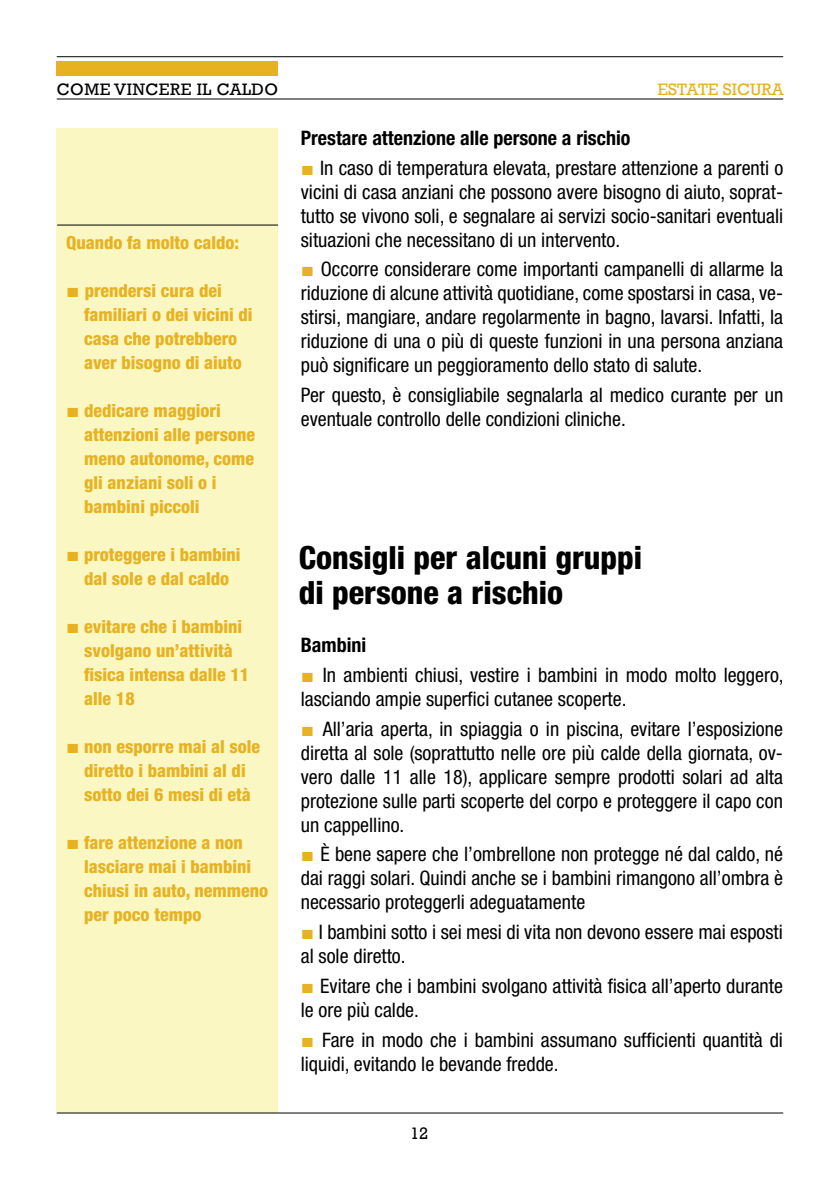
<style>
.page{position:relative;width:840px;height:1191px;background:#fff}
.page>*{position:absolute;margin:0;border:0;box-sizing:border-box;transform-origin:0 0}
.t1{font:800 condensed 32px/35px "Helvetica Neue";color:#000}
.t2{font:condensed 20px/24px "Helvetica Neue";color:#000}
.t3{font:700 condensed 20px "Helvetica Neue";color:#000}
.t4{font:800 condensed 18px/24px "Helvetica Neue";color:#e7b222}
.t5{font:17px "Rockwell";letter-spacing:.03em;color:#000}
.t6{font:17px "Rockwell";color:#e7b222}
.s1{font-family:"Times New Roman";font-weight:400;font-stretch:normal;font-size:20px}
.s2{font-family:"Times New Roman";font-stretch:normal;color:#e7b222}
</style>
<div class="page">
<div style="left:57px;top:129px;width:221px;height:984px;background:#fbf7c2"></div>
<hr style="left:57px;top:56px;width:725px;height:1px;background:#000">
<hr style="left:57px;top:99px;width:725px;height:1px;background:#000">
<div style="left:57px;top:62px;width:221px;height:14px;background:#e7b222"></div>
<hr style="left:57px;top:1112px;width:725px;height:1px;background:#000">
<hr style="left:57px;top:224px;width:221px;height:1px;background:#000">
<p class="t5" style="left:57px;top:79px;width:223px">COME VINCERE IL CALDO</p>
<p class="t6" style="left:657px;top:79px;width:128px">ESTATE SICURA</p>
<p class="t4" style="left:66px;top:230px;width:174px">Quando fa molto caldo:</p>
<p class="t4" style="left:84px;top:278px;width:170px;text-indent:-18px"><span class="s1">■</span> prendersi cura dei familiari o dei vicini di casa che potrebbero aver bisogno di aiuto</p>
<p class="t4" style="left:84px;top:398px;width:172px;text-indent:-18px"><span class="s1">■</span> dedicare maggiori attenzioni alle persone meno autonome, come gli anziani soli o i bambini piccoli</p>
<p class="t4" style="left:66px;top:542px;width:176px;text-align:center"><span class="s1">■</span> proteggere i bambini dal sole e dal caldo</p>
<p class="t4" style="left:84px;top:614px;width:166px;text-indent:-18px"><span class="s1">■</span> evitare che i bambini svolgano un’attività fisica intensa dalle 11 alle 18</p>
<p class="t4" style="left:66px;top:734px;width:195px;text-align:center"><span class="s1">■</span> non esporre mai al sole diretto i bambini al di sotto dei 6 mesi di età</p>
<p class="t4" style="left:84px;top:830px;width:185px;text-indent:-18px"><span class="s1">■</span> fare attenzione a non lasciare mai i bambini chiusi in auto, nemmeno per poco tempo</p>
<p class="t3" style="left:300px;top:126px;width:331px">Prestare attenzione alle persone a rischio</p>
<p class="t2" style="left:300px;top:155px;width:483px;text-align:justify"><span class="s2">■</span> In caso di temperatura elevata, prestare attenzione a parenti o vicini di casa anziani che possono avere bisogno di aiuto, soprat&shy;tutto se vivono soli, e segnalare ai servizi socio-sanitari eventuali situazioni che necessitano di un intervento.</p>
<p class="t2" style="left:300px;top:257px;width:483px;text-align:justify"><span class="s2">■</span> Occorre considerare come importanti campanelli di allarme la riduzione di alcune attività quotidiane, come spostarsi in casa, ve&shy;stirsi, mangiare, andare regolarmente in bagno, lavarsi. Infatti, la riduzione di una o più di queste funzioni in una persona anziana può significare un peggioramento dello stato di salute.</p>
<p class="t2" style="left:300px;top:383px;width:483px">Per questo, è consigliabile segnalarla al medico curante per un eventuale controllo delle condizioni cliniche.</p>
<h1 class="t1" style="left:299px;top:540px;width:344px">Consigli per alcuni gruppi di persone a rischio</h1>
<p class="t3" style="left:300px;top:633px;width:67px">Bambini</p>
<p class="t2" style="left:300px;top:663px;width:484px"><span class="s2">■</span> In ambienti chiusi, vestire i bambini in modo molto leggero, lasciando ampie superfici cutanee scoperte.</p>
<p class="t2" style="left:300px;top:716px;width:483px;text-align:justify"><span class="s2">■</span> All’aria aperta, in spiaggia o in piscina, evitare l’esposizione diretta al sole (soprattutto nelle ore più calde della giornata, ov&shy;vero dalle 11 alle 18), applicare sempre prodotti solari ad alta protezione sulle parti scoperte del corpo e proteggere il capo con un cappellino.</p>
<p class="t2" style="left:300px;top:842px;width:483px;text-align:justify"><span class="s2">■</span> È bene sapere che l’ombrellone non protegge né dal caldo, né dai raggi solari. Quindi anche se i bambini rimangono all’ombra è necessario proteggerli adeguatamente</p>
<p class="t2" style="left:300px;top:920px;width:483px"><span class="s2">■</span> I bambini sotto i sei mesi di vita non devono essere mai esposti al sole diretto.</p>
<p class="t2" style="left:300px;top:973px;width:483px"><span class="s2">■</span> Evitare che i bambini svolgano attività fisica all’aperto durante le ore più calde.</p>
<p class="t2" style="left:300px;top:1027px;width:483px"><span class="s2">■</span> Fare in modo che i bambini assumano sufficienti quantità di liquidi, evitando le bevande fredde.</p>
<p class="t5" style="left:410px;top:1123px;width:20px">12</p>
</div>
